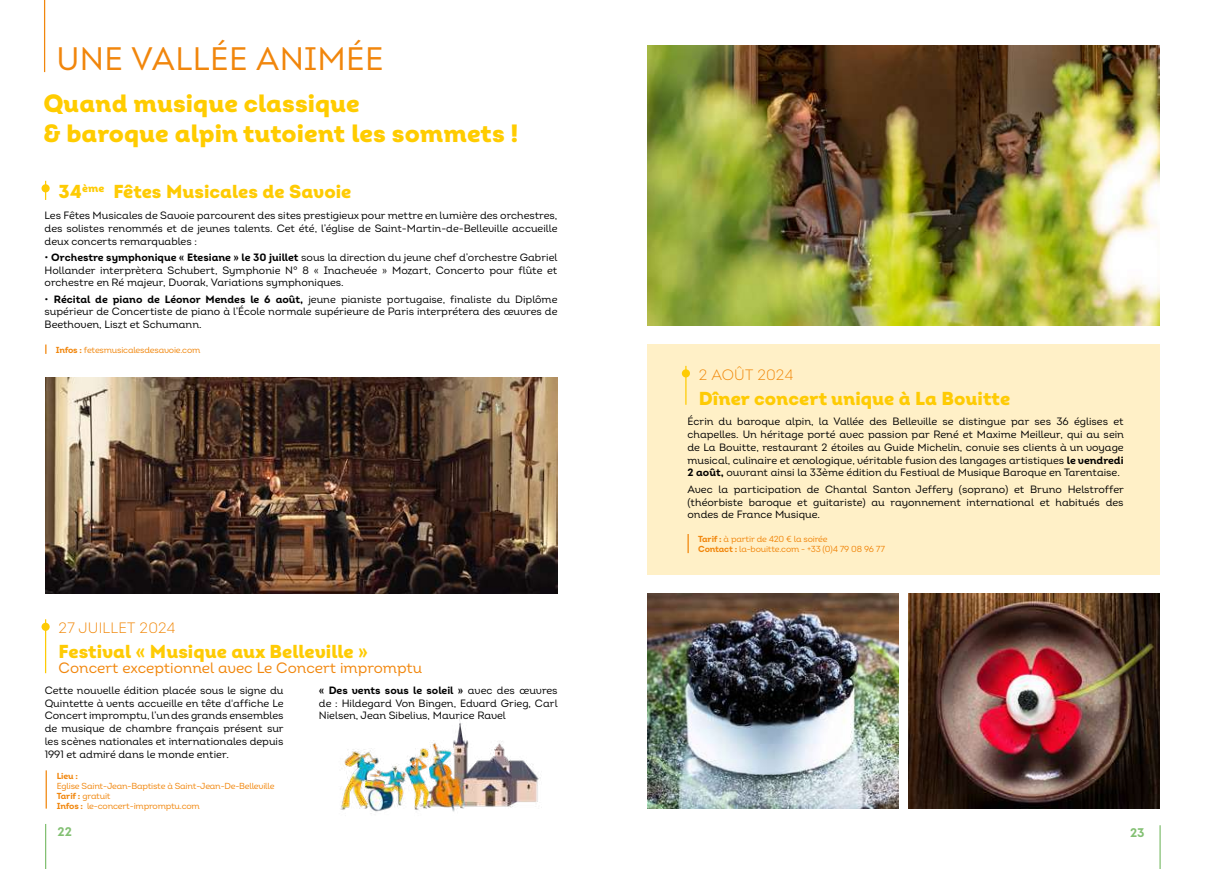
<style>
.page{position:relative;width:1205px;height:869px;background:#fff}
.page>*{position:absolute;margin:0;border:0;box-sizing:border-box;transform-origin:0 0}
.t1{font:32.5px "Intro Regular Alt";letter-spacing:.01em;color:#f1860c}
.t2{font:25px/30px "Intro Black Alt";color:#fc0}
.t3{font:18.75px "Intro Black Alt";color:#fecb04}
.t4{font:15px "Intro Regular Alt";color:#f1860c}
.t5{font:300 15px "Intro";letter-spacing:.01em;color:#f18606}
.t6{font:12.5px "Intro Bold Alt";color:#83c073}
.t7{font:10.62px/12.8px "Intro Regular Alt";color:#000;text-align:justify}
.t8{font:10.62px "Intro Bold Alt";color:#000}
.t9{font:8.75px/10px "Intro Regular Alt";letter-spacing:-.02em;color:#f1860c}
.t10{font:8.75px "Intro Bold Alt";color:#f1860c}
.s1{font-family:"Intro Bold Alt"}
.s2{font-family:"Intro Regular Alt"}
</style>
<div class="page">
<hr style="left:45px;top:823px;width:1px;height:45px;background:#83c073">
<hr style="left:1159px;top:824px;width:1px;height:44px;background:#83c073">
<img style="left:45px;top:377px;width:513px;height:216px">
<hr style="left:44px;top:0;width:1px;height:72px;background:#f1860c">
<div style="left:42px;top:184px;width:8px;height:8px;background:#fecb04;border-radius:50%"></div>
<hr style="left:45px;top:619px;width:1px;height:54px;background:#fecb04">
<div style="left:42px;top:622px;width:8px;height:8px;background:#fecb04;border-radius:50%"></div>
<hr style="left:46px;top:770px;width:1px;height:38px;background:#f1860c">
<img style="left:340px;top:717px;width:199px;height:95px">
<img style="left:647px;top:593px;width:252px;height:215px">
<img style="left:647px;top:45px;width:513px;height:280px">
<div style="left:647px;top:344px;width:513px;height:230px;background:#fff0c7"></div>
<hr style="left:685px;top:366px;width:1px;height:38px;background:#fecb04">
<div style="left:682px;top:369px;width:8px;height:8px;background:#fecb04;border-radius:50%"></div>
<img style="left:908px;top:593px;width:252px;height:215px">
<hr style="left:687px;top:533px;width:2px;height:20px;background:#f1860c">
<h1 class="t1" style="left:56px;top:39px;width:329px">UNE VALLÉE ANIMÉE</h1>
<h2 class="t2" style="left:43px;top:88px;width:476px">Quand musique classique<br>&amp; baroque alpin tutoient les sommets !</h2>
<h3 class="t3" style="left:59px;top:180px;width:294px">34<sup>ème</sup> Fêtes Musicales de Savoie</h3>
<p class="t7" style="left:45px;top:209px;width:514px">Les Fêtes Musicales de Savoie parcourent des sites prestigieux pour mettre en lumière des orchestres, des solistes renommés et de jeunes talents. Cet été, l’église de Saint-Martin-de-Belleville accueille deux concerts remarquables :</p>
<p class="t7" style="left:45px;top:250px;width:514px">• <span class="s1">Orchestre symphonique « Etesiane » le 30 juillet</span> sous la direction du jeune chef d’orchestre Gabriel Hollander interprètera Schubert, Symphonie N° 8 « Inachevée » Mozart, Concerto pour flûte et orchestre en Ré majeur, Dvorak, Variations symphoniques.</p>
<p class="t7" style="left:45px;top:292px;width:514px">• <span class="s1">Récital de piano de Léonor Mendes le 6 août,</span> jeune pianiste portugaise, finaliste du Diplôme supérieur de Concertiste de piano à l’École normale supérieure de Paris interprétera des œuvres de Beethoven, Liszt et Schumann.</p>
<p class="t9" style="left:56px;top:344px;width:146px"><span class="s1">Infos :</span> fetesmusicalesdesavoie.com</p>
<h3 class="t5" style="left:59px;top:619px;width:118px">27 JUILLET 2024</h3>
<h3 class="t3" style="left:59px;top:639px;width:311px">Festival « Musique aux Belleville »</h3>
<h3 class="t4" style="left:59px;top:658px;width:365px">Concert exceptionnel avec Le Concert impromptu</h3>
<p class="t7" style="left:45px;top:683px;width:241px">Cette nouvelle édition placée sous le signe du Quintette à vents accueille en tête d'affiche Le Concert impromptu, l’un des grands ensembles de musique de chambre français présent sur les scènes nationales et internationales depuis 1991 et admiré dans le monde entier.</p>
<p class="t8" style="left:319px;top:683px;width:240px">« Des vents sous le soleil » <span class="s2">avec des œuvres</span></p>
<p class="t7" style="left:319px;top:696px;width:240px">de : Hildegard Von Bingen, Edvard Grieg, Carl<br>Nielsen, Jean Sibelius, Maurice Ravel</p>
<p class="t10" style="left:57px;top:769px;width:23px">Lieu :</p>
<p class="t9" style="left:57px;top:780px;width:219px">Eglise Saint-Jean-Baptiste à Saint-Jean-De-Belleville<br><span class="s1">Tarif :</span> gratuit<br><span class="s1">Infos :</span> le-concert-impromptu.com</p>
<h3 class="t5" style="left:699px;top:365px;width:96px">2 AOÛT 2024</h3>
<h3 class="t3" style="left:699px;top:386px;width:313px">Dîner concert unique à La Bouitte</h3>
<p class="t7" style="left:687px;top:415px;width:438px">Écrin du baroque alpin, la Vallée des Belleville se distingue par ses 36 églises et chapelles. Un héritage porté avec passion par René et Maxime Meilleur, qui au sein de La Bouitte, restaurant 2 étoiles au Guide Michelin, convie ses clients à un voyage musical, culinaire et œnologique, véritable fusion des langages artistiques <span class="s1">le vendredi 2 août,</span> ouvrant ainsi la 33ème édition du Festival de Musique Baroque en Tarentaise.</p>
<p class="t7" style="left:687px;top:482px;width:438px">Avec la participation de Chantal Santon Jeffery (soprano) et Bruno Helstroffer (théorbiste baroque et guitariste) au rayonnement international et habitués des ondes de France Musique.</p>
<p class="t9" style="left:698px;top:534px;width:188px"><span class="s1">Tarif :</span> à partir de 420 € la soirée<br><span class="s1">Contact :</span> la-bouitte.com - +33 (0)4 79 08 96 77</p>
<p class="t6" style="left:58px;top:823px;width:16px">22</p>
<p class="t6" style="left:1130px;top:824px;width:16px">23</p>
</div>
